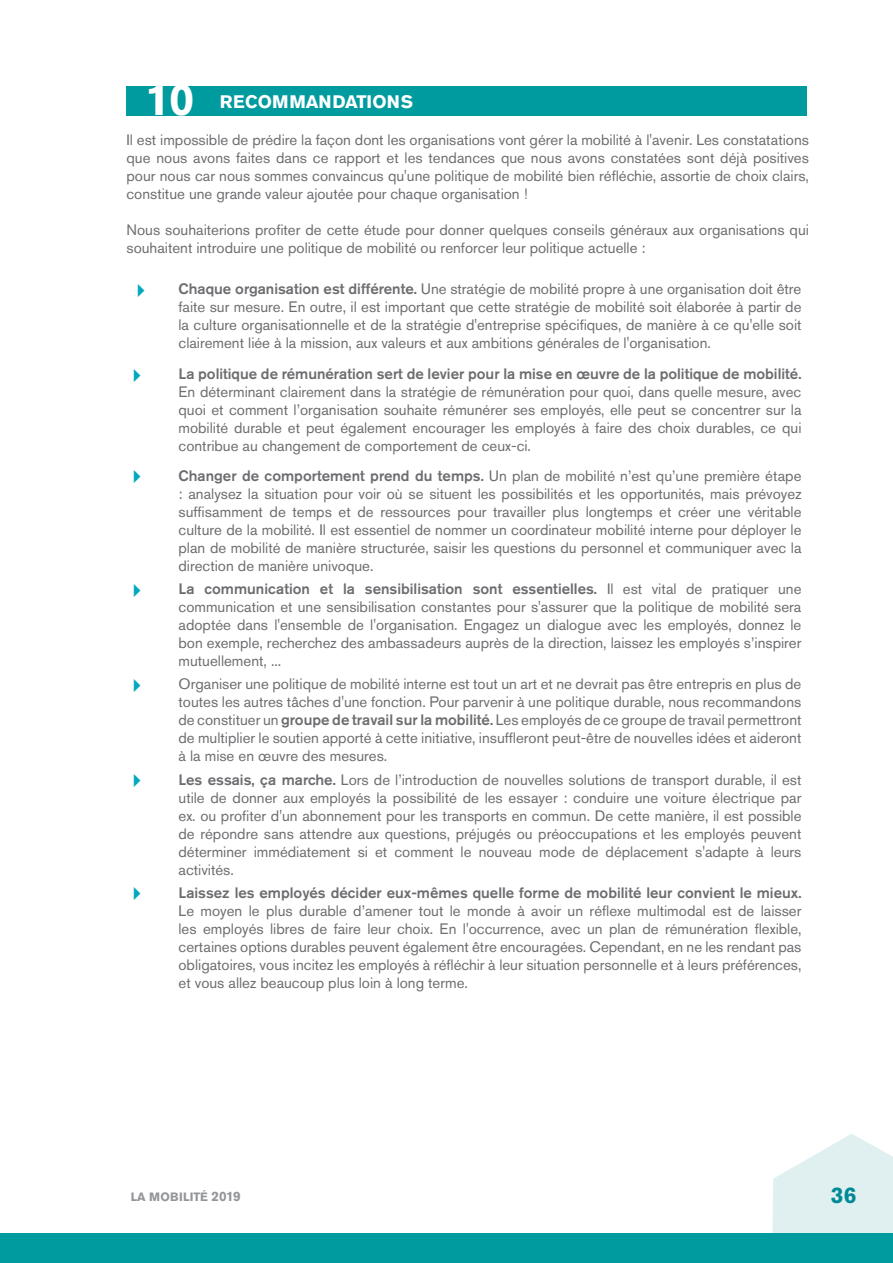
<style>
.page{position:relative;width:893px;height:1263px;background:#fff}
.page>*{position:absolute;margin:0;border:0;box-sizing:border-box;transform-origin:0 0}
.t1{font:700 45px "Akzidenz Grotesk Pro";color:#fff}
.t2{font:700 22.5px "Akzidenz Grotesk Pro";color:#008996}
.t3{font:700 18px "Akzidenz Grotesk Pro";color:#fff}
.t4{font:15px/18px "Akzidenz Grotesk Pro";color:#6c6d70;text-align:justify}
.t5{font:700 12px "Akzidenz Grotesk Pro";color:#939598}
.s1{font-weight:500}
.s2{font-size:13.5px}
</style>
<div class="page">
<svg style="left:772px;top:1134px;width:121px;height:99px"></svg>
<div style="left:0;top:1233px;width:893px;height:30px;background:#009b9e"></div>
<div style="left:126px;top:86px;width:681px;height:30px;background:#009b9e"></div>
<p class="t1" style="left:145px;top:70px;width:51px">10</p>
<p class="t3" style="left:220px;top:90px;width:195px">RECOMMANDATIONS</p>
<p class="t4" style="left:126px;top:131px;width:684px">Il est impossible de prédire la façon dont les organisations vont gérer la mobilité à l'avenir. Les constatations que nous avons faites dans ce rapport et les tendances que nous avons constatées sont déjà positives pour nous car nous sommes convaincus qu'une politique de mobilité bien réfléchie, assortie de choix clairs, constitue une grande valeur ajoutée pour chaque organisation !</p>
<p class="t4" style="left:126px;top:221px;width:684px">Nous souhaiterions profiter de cette étude pour donner quelques conseils généraux aux organisations qui souhaitent introduire une politique de mobilité ou renforcer leur politique actuelle :</p>
<p class="t4" style="left:179px;top:280px;width:624px"><span class="s1">Chaque organisation est différente.</span> Une stratégie de mobilité propre à une organisation doit être faite sur mesure. En outre, il est important que cette stratégie de mobilité soit élaborée à partir de la culture organisationnelle et de la stratégie d'entreprise spécifiques, de manière à ce qu'elle soit clairement liée à la mission, aux valeurs et aux ambitions générales de l'organisation.</p>
<p class="t4" style="left:179px;top:365px;width:624px"><span class="s1">La politique de rémunération sert de levier pour la mise en œuvre de la politique de mobilité.<br></span>En déterminant clairement dans la stratégie de rémunération pour quoi, dans quelle mesure, avec quoi et comment l’organisation souhaite rémunérer ses employés, elle peut se concentrer sur la mobilité durable et peut également encourager les employés à faire des choix durables, ce qui contribue au changement de comportement de ceux-ci.</p>
<p class="t4" style="left:179px;top:466px;width:625px"><span class="s1">Changer de comportement prend du temps.</span> Un plan de mobilité n’est qu’une première étape : analysez la situation pour voir où se situent les possibilités et les opportunités, mais prévoyez suffisamment de temps et de ressources pour travailler plus longtemps et créer une véritable culture de la mobilité. Il est essentiel de nommer un coordinateur mobilité interne pour déployer le plan de mobilité de manière structurée, saisir les questions du personnel et communiquer avec la direction de manière univoque.</p>
<p class="t4" style="left:179px;top:580px;width:624px"><span class="s1">La communication et la sensibilisation sont essentielles.</span> Il est vital de pratiquer une communication et une sensibilisation constantes pour s'assurer que la politique de mobilité sera adoptée dans l'ensemble de l'organisation. Engagez un dialogue avec les employés, donnez le bon exemple, recherchez des ambassadeurs auprès de la direction, laissez les employés s’inspirer mutuellement, ...</p>
<p class="t4" style="left:179px;top:675px;width:624px">Organiser une politique de mobilité interne est tout un art et ne devrait pas être entrepris en plus de toutes les autres tâches d'une fonction. Pour parvenir à une politique durable, nous recommandons de constituer un <span class="s1">groupe de travail sur la mobilité.</span> Les employés de ce groupe de travail permettront de multiplier le soutien apporté à cette initiative, insuffleront peut-être de nouvelles idées et aideront à la mise en œuvre des mesures.</p>
<p class="t4" style="left:179px;top:770px;width:624px"><span class="s1">Les essais, ça marche.</span> Lors de l’introduction de nouvelles solutions de transport durable, il est utile de donner aux employés la possibilité de les essayer : conduire une voiture électrique par ex. ou profiter d'un abonnement pour les transports en commun. De cette manière, il est possible de répondre sans attendre aux questions, préjugés ou préoccupations et les employés peuvent déterminer immédiatement si et comment le nouveau mode de déplacement s'adapte à leurs activités.</p>
<p class="t4" style="left:179px;top:883px;width:624px"><span class="s1">Laissez les employés décider eux-mêmes quelle forme de mobilité leur convient le mieux.<br></span>Le moyen le plus durable d’amener tout le monde à avoir un réflexe multimodal est de laisser les employés libres de faire leur choix. En l'occurrence, avec un plan de rémunération flexible, certaines options durables peuvent également être encouragées. Cependant, en ne les rendant pas obligatoires, vous incitez les employés à réfléchir à leur situation personnelle et à leurs préférences, et vous allez beaucoup plus loin à long terme.</p>
<p class="t5" style="left:131px;top:1189px;width:112px">LA MOBILITÉ <span class="s2">2019</span></p>
<h2 class="t2" style="left:831px;top:1181px;width:27px">36</h2>
</div>
